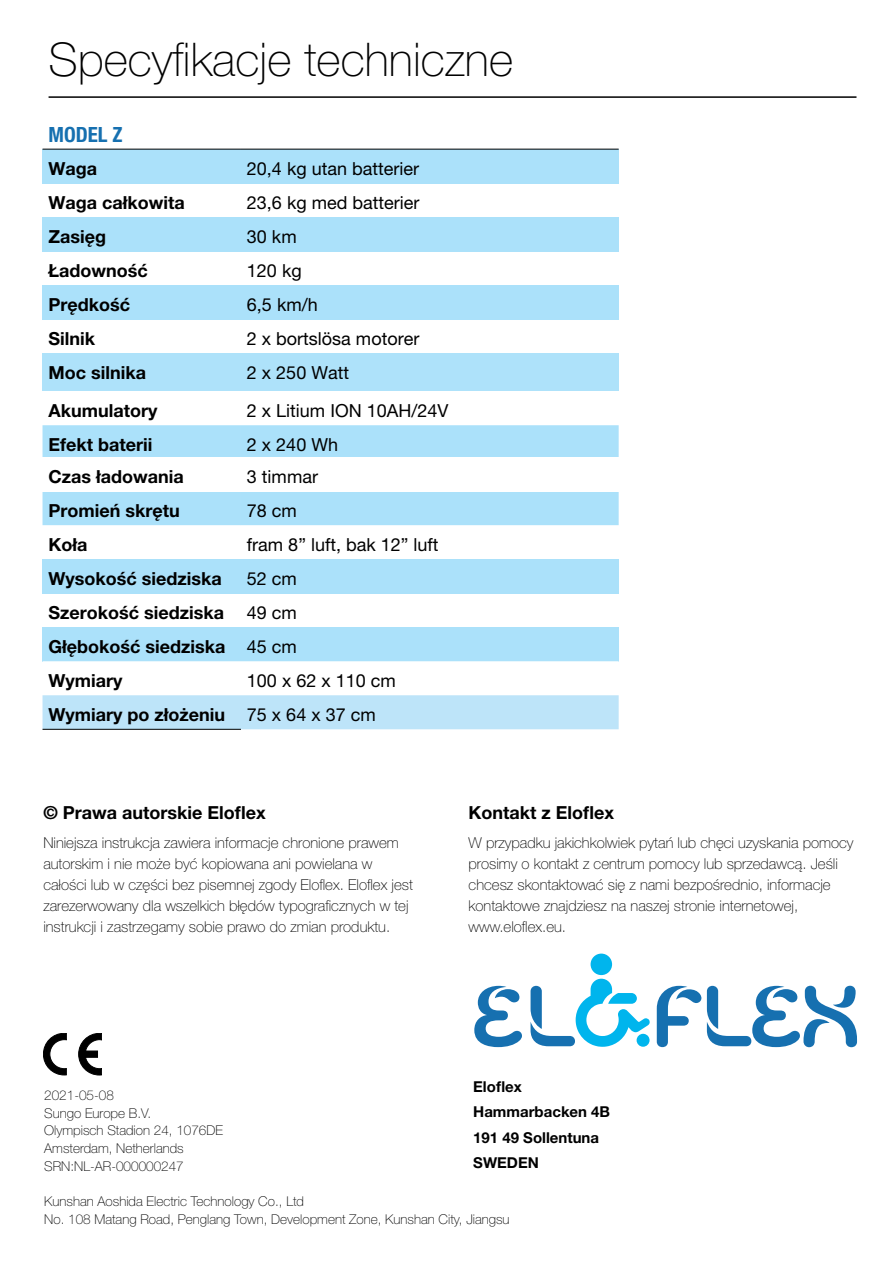
<style>
.page{position:relative;width:893px;height:1263px;background:#fff}
.page>*{position:absolute;margin:0;border:0;box-sizing:border-box;transform-origin:0 0}
.t1{font:100 46.5px "Helvetica Neue LT Pro";color:#000}
.t2{font:700 condensed 21px "Helvetica Neue LT Pro";color:#1670b0}
.t3{font:700 18px/34px "Helvetica Neue LT Pro";color:#000;text-align:justify}
.t4{font:18px/34px "Helvetica Neue LT Pro";color:#000}
.t5{font:100 15px/21px "Helvetica Neue LT Pro";color:#000}
.t6{font:700 15px/25.5px "Helvetica Neue LT Pro";color:#000}
.t7{font:100 13.5px/17.7px "Helvetica Neue LT Pro";color:#000}
.s1{font-weight:400}
.s2{font-weight:700}
</style>
<div class="page">
<svg style="left:474px;top:986px;width:48px;height:61px"></svg>
<svg style="left:657px;top:986px;width:44px;height:61px"></svg>
<svg style="left:707px;top:986px;width:150px;height:61px"></svg>
<div style="left:591px;top:953px;width:21px;height:22px;background:#00b5ed;border-radius:50%"></div>
<svg style="left:531px;top:979px;width:119px;height:68px"></svg>
<hr style="left:49px;top:96px;width:807px;height:2px;background:#000">
<div style="left:43px;top:149px;width:198px;height:34px;background:#abe1fa"></div>
<div style="left:241px;top:149px;width:378px;height:34px;background:#abe1fa"></div>
<div style="left:43px;top:217px;width:198px;height:34px;background:#abe1fa"></div>
<div style="left:241px;top:217px;width:378px;height:34px;background:#abe1fa"></div>
<div style="left:43px;top:285px;width:198px;height:34px;background:#abe1fa"></div>
<div style="left:241px;top:285px;width:378px;height:34px;background:#abe1fa"></div>
<div style="left:43px;top:353px;width:198px;height:38px;background:#aee2fa"></div>
<div style="left:241px;top:353px;width:378px;height:38px;background:#aee2fa"></div>
<div style="left:43px;top:425px;width:576px;height:100px;background:#abe1fa"></div>
<div style="left:43px;top:457px;width:198px;height:34px;background:#fff"></div>
<div style="left:241px;top:457px;width:378px;height:34px;background:#fff"></div>
<div style="left:43px;top:559px;width:198px;height:34px;background:#abe1fa"></div>
<div style="left:241px;top:559px;width:378px;height:34px;background:#abe1fa"></div>
<div style="left:43px;top:627px;width:198px;height:34px;background:#abe1fa"></div>
<div style="left:241px;top:627px;width:378px;height:34px;background:#abe1fa"></div>
<svg style="left:43px;top:661px;width:576px;height:68px"></svg>
<hr style="left:43px;top:149px;width:198px;height:1px;background:#000">
<hr style="left:241px;top:149px;width:378px;height:1px;background:#000">
<hr style="left:43px;top:729px;width:198px;height:1px;background:#000">
<svg style="left:79px;top:1033px;width:23px;height:42px"></svg>
<svg style="left:43px;top:1033px;width:23px;height:42px"></svg>
<h1 class="t1" style="left:49px;top:33px;width:466px">Specyfikacje techniczne</h1>
<h2 class="t2" style="left:49px;top:122px;width:76px">MODEL Z</h2>
<p class="t3" style="left:49px;top:151px;width:50px">Waga</p>
<p class="t4" style="left:247px;top:151px;width:174px">20,4 kg utan batterier</p>
<p class="t3" style="left:49px;top:185px;width:138px">Waga całkowita</p>
<p class="t4" style="left:247px;top:185px;width:174px">23,6 kg med batterier</p>
<p class="t3" style="left:49px;top:219px;width:59px">Zasięg</p>
<p class="t4" style="left:247px;top:219px;width:51px">30 km</p>
<p class="t3" style="left:49px;top:253px;width:101px">Ładowność</p>
<p class="t4" style="left:247px;top:253px;width:56px">120 kg</p>
<p class="t3" style="left:49px;top:287px;width:83px">Prędkość</p>
<p class="t4" style="left:247px;top:287px;width:72px">6,5 km/h</p>
<p class="t3" style="left:49px;top:321px;width:48px">Silnik</p>
<p class="t4" style="left:247px;top:321px;width:174px">2 x bortslösa motorer</p>
<p class="t3" style="left:49px;top:355px;width:99px">Moc silnika</p>
<p class="t4" style="left:247px;top:355px;width:104px">2 x 250 Watt</p>
<p class="t3" style="left:49px;top:393px;width:110px">Akumulatory</p>
<p class="t4" style="left:247px;top:393px;width:203px">2 x Litium ION 10AH/24V</p>
<p class="t3" style="left:49px;top:427px;width:105px">Efekt baterii</p>
<p class="t4" style="left:247px;top:427px;width:93px">2 x 240 Wh</p>
<p class="t3" style="left:49px;top:459px;width:137px">Czas ładowania</p>
<p class="t4" style="left:247px;top:459px;width:73px">3 timmar</p>
<p class="t3" style="left:49px;top:493px;width:133px">Promień skrętu</p>
<p class="t4" style="left:247px;top:493px;width:52px">78 cm</p>
<p class="t3" style="left:49px;top:527px;width:40px">Koła</p>
<p class="t4" style="left:247px;top:527px;width:193px">fram 8” luft, bak 12” luft</p>
<p class="t3" style="left:49px;top:561px;width:175px">Wysokość siedziska</p>
<p class="t4" style="left:247px;top:561px;width:52px">52 cm</p>
<p class="t3" style="left:49px;top:595px;width:177px">Szerokość siedziska</p>
<p class="t3" style="left:49px;top:595px;width:250px;text-indent:198px"><span class="s1">49 cm </span>Głębokość siedziska <span class="s1">45 cm </span>Wymiary</p>
<p class="t4" style="left:49px;top:663px;width:349px;text-indent:198px">100 x 62 x 110 cm<br><span class="s2">Wymiary po złożeniu</span> 75 x 64 x 37 cm</p>
<p class="t3" style="left:43px;top:795px;width:224px">© Prawa autorskie Eloflex</p>
<p class="t5" style="left:43px;top:832px;width:371px">Niniejsza instrukcja zawiera informacje chronione prawem autorskim i nie może być kopiowana ani powielana w całości lub w części bez pisemnej zgody Eloflex. Eloflex jest zarezerwowany dla wszelkich błędów typograficznych w tej instrukcji i zastrzegamy sobie prawo do zmian produktu.</p>
<p class="t3" style="left:469px;top:795px;width:147px">Kontakt z Eloflex</p>
<p class="t5" style="left:469px;top:832px;width:386px">W przypadku jakichkolwiek pytań lub chęci uzyskania pomocy prosimy o kontakt z centrum pomocy lub sprzedawcą. Jeśli chcesz skontaktować się z nami bezpośrednio, informacje kontaktowe znajdziesz na naszej stronie internetowej, www.eloflex.eu.</p>
<p class="t6" style="left:473px;top:1073px;width:138px">Eloflex<br>Hammarbacken 4B<br>191 49 Sollentuna<br>SWEDEN</p>
<p class="t7" style="left:44px;top:1086px;width:180px">2021-05-08<br>Sungo Europe B.V.<br>Olympisch Stadion 24, 1076DE<br>Amsterdam, Netherlands<br>SRN:NL-AR-000000247</p>
<p class="t7" style="left:44px;top:1192px;width:467px">Kunshan Aoshida Electric Technology Co., Ltd<br>No. 108 Matang Road, Penglang Town, Development Zone, Kunshan City, Jiangsu</p>
</div>
